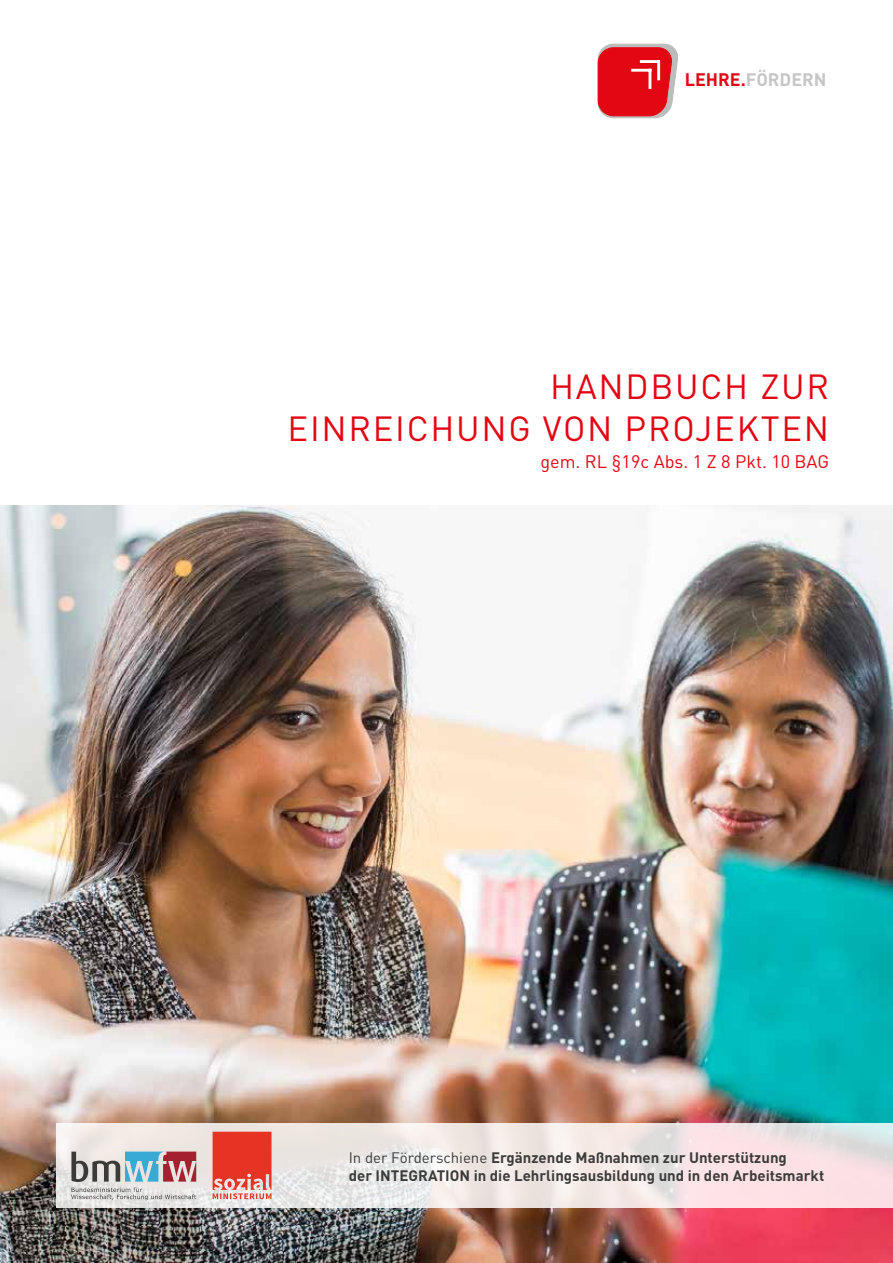
<style>
.page{position:relative;width:893px;height:1263px;background:#fff}
.page>*{position:absolute;margin:0;border:0;box-sizing:border-box;transform-origin:0 0}
.t1{font:34.5px/42px "DIN";letter-spacing:.05em;color:#e30613;text-align:right}
.t2{font:18px "DIN";color:#e30613}
.t3{font:700 17.85px "DIN";color:#c6c6c6}
.t4{font:700 15px/18px "DIN";color:#3c3c3b}
.s1{color:#e30613}
.s2{font-weight:400}
</style>
<div class="page">
<img style="left:0;top:505px;width:893px;height:758px">
<svg style="left:56px;top:1123px;width:837px;height:84px;background:#efe5e5"></svg>
<svg style="left:598px;top:44px;width:80px;height:74px;background:#df323c"></svg>
<hr style="left:633px;top:69px;width:17px;height:3px;background:#fff">
<hr style="left:648px;top:70px;width:3px;height:18px;background:#fff">
<hr style="left:641px;top:60px;width:18px;height:3px;background:#fff">
<hr style="left:657px;top:62px;width:3px;height:17px;background:#fff">
<svg style="left:71px;top:1151px;width:125px;height:49px;background:#b5b1b6"></svg>
<svg style="left:213px;top:1132px;width:58px;height:67px;background:#e65649"></svg>
<p class="t3" style="left:685px;top:68px;width:143px"><span class="s1">LEHRE.</span>FÖRDERN</p>
<h1 class="t1" style="left:288px;top:365px;width:543px">HANDBUCH ZUR<br>EINREICHUNG VON PROJEKTEN</h1>
<p class="t2" style="left:540px;top:450px;width:290px">gem. RL §19c Abs. 1 Z 8 Pkt. 10 BAG</p>
<p class="t4" style="left:349px;top:1148px;width:477px"><span class="s2">In der Förderschiene</span> Ergänzende Maßnahmen zur Unterstützung<br>der INTEGRATION in die Lehrlingsausbildung und in den Arbeitsmarkt</p>
</div>
